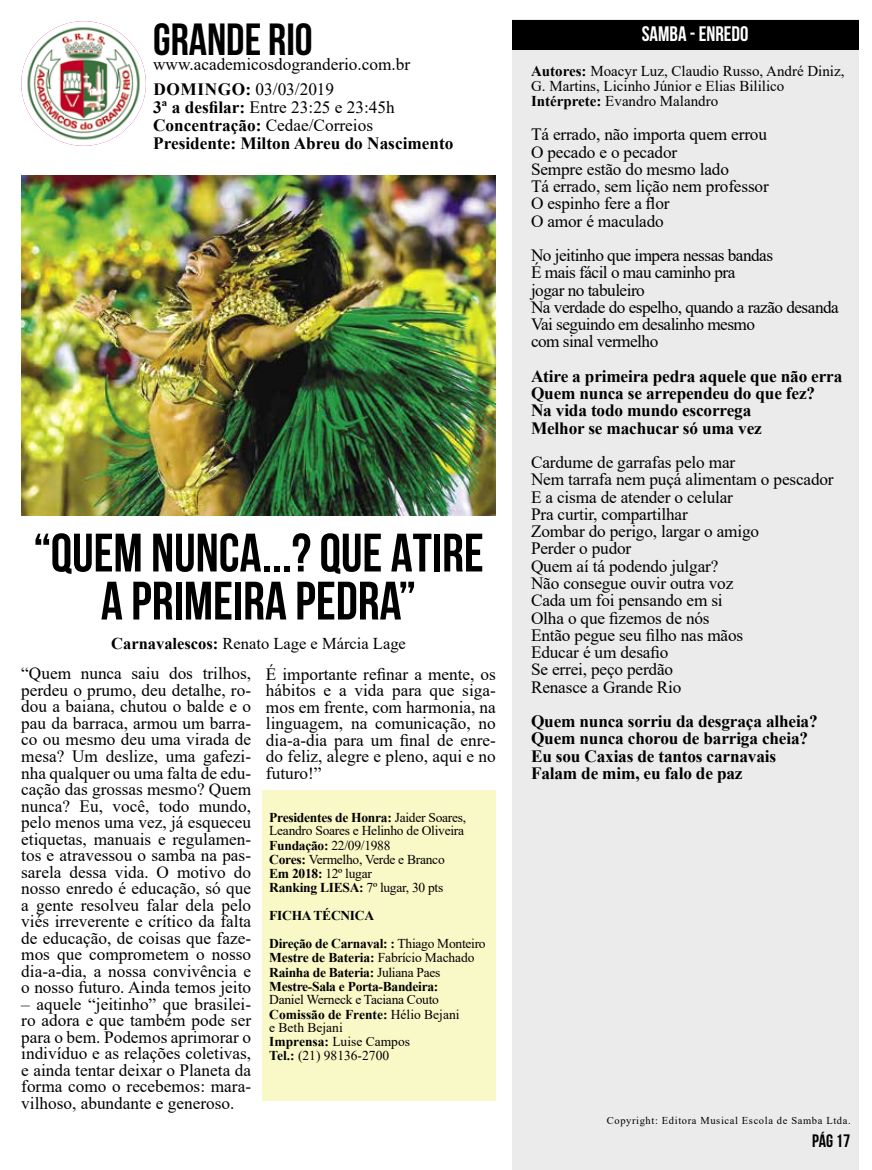
<style>
.page{position:relative;width:872px;height:1170px;background:#fff}
.page>*{position:absolute;margin:0;border:0;box-sizing:border-box;transform-origin:0 0}
.t1{font:700 54px/48px "Bebas Neue";color:#000;text-align:center}
.t2{font:700 45px "Bebas Neue";color:#000}
.t3{font:700 21px "Bebas Neue";color:#fff}
.t4{font:700 18px "Bebas Neue";color:#000}
.t5{font:17.25px/16.5px "Times New Roman";letter-spacing:-.01em;color:#000;text-align:justify}
.t6{font:700 17.25px/17.2px "Times New Roman";letter-spacing:-.01em;color:#000}
.t7{font:17.25px/17.2px "Times New Roman";letter-spacing:-.03em;color:#000}
.t8{font:16.5px "Times New Roman";color:#000}
.t9{font:15px/15px "Times New Roman";color:#000}
.t10{font:13.5px/14.1px "Times New Roman";letter-spacing:-.02em;color:#000}
.t11{font:700 13.5px/14.2px "Times New Roman";letter-spacing:-.02em;color:#000}
.t12{font:13.5px/14px "Times New Roman";color:#000}
.t13{font:10.5px "Times New Roman";letter-spacing:.06em;color:#000}
.s1{font-weight:400}
.s2{font-weight:700}
</style>
<div class="page">
<div style="left:512px;top:20px;width:347px;height:1149px;background:#ebebeb"></div>
<div style="left:512px;top:20px;width:347px;height:29px;background:#000"></div>
<img style="left:21px;top:175px;width:475px;height:341px">
<img style="left:21px;top:21px;width:125px;height:125px;border-radius:62px">
<div style="left:262px;top:790px;width:234px;height:310px;background:#f9f8c7"></div>
<h2 class="t2" style="left:153px;top:15px;width:161px">GRANDE RIO</h2>
<p class="t6" style="left:153px;top:81px;width:27px">Domingo</p>
<p class="t5" style="left:153px;top:56px;width:259px">www.academicosdogranderio.com.br</p>
<p class="t6" style="left:153px;top:80px;width:302px;line-height:18px;text-indent:92px">: <span class="s1">03/03/2019<br></span>3ª a desfilar: <span class="s1">Entre 23:25 e 23:45h<br></span>Concentração: <span class="s1">Cedae/Correios<br></span>Presidente: Milton Abreu do Nascimento</p>
<h1 class="t1" style="left:33px;top:528px;width:448px">“QUEM NUNCA...? QUE ATIRE<br>A PRIMEIRA PEDRA”</h1>
<p class="t8" style="left:111px;top:631px;width:296px"><span class="s2">Carnavalescos:</span> Renato Lage e Márcia Lage</p>
<p class="t5" style="left:21px;top:664px;width:231px">“Quem nunca saiu dos trilhos, perdeu o prumo, deu detalhe, ro&shy;dou a baiana, chutou o balde e o pau da barraca, armou um barra&shy;co ou mesmo deu uma virada de mesa? Um deslize, uma gafezi&shy;nha qualquer ou uma falta de edu&shy;cação das grossas mesmo? Quem nunca? Eu, você, todo mundo, pelo menos uma vez, já esqueceu etiquetas, manuais e regulamen&shy;tos e atravessou o samba na pas&shy;sarela dessa vida. O motivo do nosso enredo é educação, só que a gente resolveu falar dela pelo viés irreverente e crítico da falta de educação, de coisas que faze&shy;mos que comprometem o nosso dia-a-dia, a nossa convivência e o nosso futuro. Ainda temos jeito</p>
<p class="t5" style="left:21px;top:995px;width:231px">– aquele “jeitinho” que brasilei&shy;ro adora e que também pode ser para o bem. Podemos aprimorar o indivíduo e as relações coletivas, e ainda tentar deixar o Planeta da forma como o recebemos: mara&shy;vilhoso, abundante e generoso.</p>
<p class="t5" style="left:266px;top:665px;width:231px">É importante refinar a mente, os hábitos e a vida para que siga&shy;mos em frente, com harmonia, na linguagem, na comunicação, no dia-a-dia para um final de enre&shy;do feliz, alegre e pleno, aqui e no futuro!”</p>
<p class="t10" style="left:269px;top:809px;width:198px"><span class="s2">Presidentes de Honra:</span> Jaider Soares,<br>Leandro Soares e Helinho de Oliveira<br><span class="s2">Fundação:</span> 22/09/1988<br><span class="s2">Cores:</span> Vermelho, Verde e Branco<br><span class="s2">Em 2018:</span> 12º lugar<br><span class="s2">Ranking LIESA:</span> 7º lugar, 30 pts</p>
<p class="t11" style="left:269px;top:901px;width:218px;line-height:27.8px">FICHA TÉCNICA<br>Direção de Carnaval: : <span class="s1">Thiago Monteiro</span></p>
<p class="t11" style="left:269px;top:950px;width:207px">Mestre de Bateria: <span class="s1">Fabrício Machado<br></span>Rainha de Bateria: <span class="s1">Juliana Paes<br></span>Mestre-Sala e Porta-Bandeira:</p>
<p class="t12" style="left:269px;top:992px;width:192px">Daniel Werneck e Taciana Couto<br><span class="s2">Comissão de Frente:</span> Hélio Bejani e Beth Bejani<br><span class="s2">Imprensa:</span> Luise Campos<br><span class="s2">Tel.:</span> (21) 98136-2700</p>
<p class="t3" style="left:641px;top:22px;width:10px">SAMBA</p>
<p class="t3" style="left:690px;top:22px;width:59px">- ENREDO</p>
<p class="t9" style="left:531px;top:63px;width:315px"><span class="s2">Autores:</span> Moacyr Luz, Claudio Russo, André Diniz,<br>G. Martins, Licinho Júnior e Elias Bililico<br><span class="s2">Intérprete:</span> Evandro Malandro</p>
<p class="t5" style="left:531px;top:125px;width:239px;line-height:17.2px;text-align:left">Tá errado, não importa quem errou<br>O pecado e o pecador<br>Sempre estão do mesmo lado<br>Tá errado, sem lição nem professor<br>O espinho fere a flor<br>O amor é maculado</p>
<p class="t7" style="left:531px;top:246px;width:309px">No jeitinho que impera nessas bandas<br>É mais fácil o mau caminho pra<br>jogar no tabuleiro<br>Na verdade do espelho, quando a razão desanda<br>Vai seguindo em desalinho mesmo<br>com sinal vermelho</p>
<p class="t6" style="left:531px;top:367px;width:313px">Atire a primeira pedra aquele que não erra Quem nunca se arrependeu do que fez?<br>Na vida todo mundo escorrega<br>Melhor se machucar só uma vez</p>
<p class="t5" style="left:531px;top:453px;width:304px;line-height:17.2px;text-align:left">Cardume de garrafas pelo mar<br>Nem tarrafa nem puçá alimentam o pescador<br>E a cisma de atender o celular<br>Pra curtir, compartilhar<br>Zombar do perigo, largar o amigo<br>Perder o pudor<br>Quem aí tá podendo julgar?<br>Não consegue ouvir outra voz<br>Cada um foi pensando em si<br>Olha o que fizemos de nós<br>Então pegue seu filho nas mãos<br>Educar é um desafio<br>Se errei, peço perdão<br>Renasce a Grande Rio</p>
<p class="t6" style="left:531px;top:712px;width:288px">Quem nunca sorriu da desgraça alheia?<br>Quem nunca chorou de barriga cheia?<br>Eu sou Caxias de tantos carnavais Falam de mim, eu falo de paz</p>
<p class="t13" style="left:607px;top:1112px;width:245px">Copyright: Editora Musical Escola de Samba Ltda.</p>
<p class="t4" style="left:812px;top:1130px;width:40px">PÁG 17</p>
</div>
